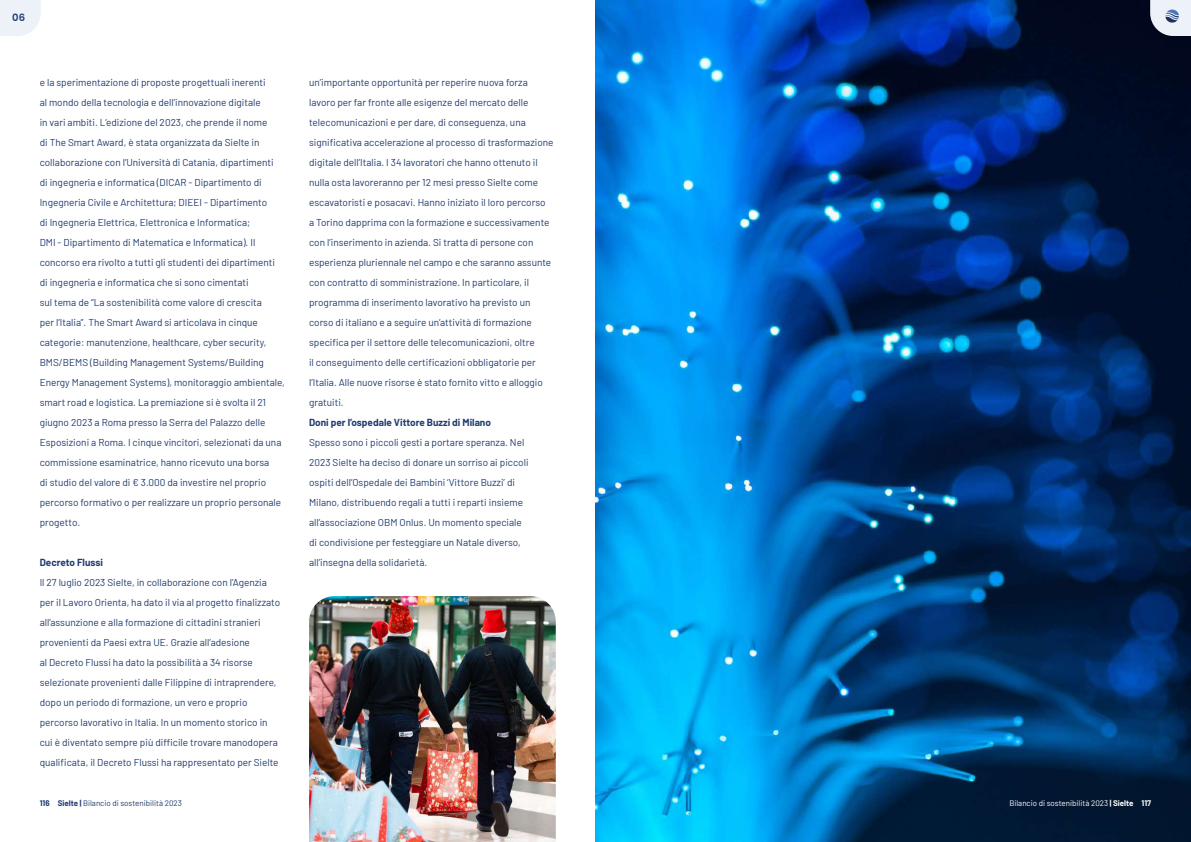
<style>
.page{position:relative;width:1191px;height:842px;background:#fff}
.page>*{position:absolute;margin:0;border:0;box-sizing:border-box;transform-origin:0 0}
.t1{font:10px/20px "Barlow";color:#1f3c70}
.t2{font:700 10px "Barlow";color:#1f3c70}
.t3{font:600 10px "Poppins";color:#1f3c70}
.t4{font:8px "Barlow";color:#1f3c70}
.t5{font:8px "Barlow";color:#fff}
.s1{font-weight:700}
</style>
<div class="page">
<svg style="left:0;top:0;width:41px;height:36px"></svg>
<img style="left:595px;top:0;width:596px;height:842px">
<svg style="left:1150px;top:0;width:41px;height:36px"></svg>
<img style="left:309px;top:596px;width:247px;height:246px">
<p class="t3" style="left:12px;top:12px;width:14px">06</p>
<p class="t1" style="left:40px;top:72px;width:247px">e la sperimentazione di proposte progettuali inerenti<br>al mondo della tecnologia e dell’innovazione digitale<br>in vari ambiti. L’edizione del 2023, che prende il nome<br>di The Smart Award, è stata organizzata da Sielte in collaborazione con l’Università di Catania, dipartimenti<br>di ingegneria e informatica (DICAR - Dipartimento di Ingegneria Civile e Architettura; DIEEI - Dipartimento<br>di Ingegneria Elettrica, Elettronica e Informatica;<br>DMI - Dipartimento di Matematica e Informatica). Il concorso era rivolto a tutti gli studenti dei dipartimenti di ingegneria e informatica che si sono cimentati<br>sul tema de “La sostenibilità come valore di crescita<br>per l’Italia”. The Smart Award si articolava in cinque categorie: manutenzione, healthcare, cyber security, BMS/BEMS (Building Management Systems/Building Energy Management Systems), monitoraggio ambientale, smart road e logistica. La premiazione si è svolta il 21 giugno 2023 a Roma presso la Serra del Palazzo delle Esposizioni a Roma. I cinque vincitori, selezionati da una commissione esaminatrice, hanno ricevuto una borsa<br>di studio del valore di € 3.000 da investire nel proprio percorso formativo o per realizzare un proprio personale progetto.</p>
<p class="t2" style="left:40px;top:555px;width:65px">Decreto Flussi</p>
<p class="t1" style="left:40px;top:572px;width:242px">Il 27 luglio 2023 Sielte, in collaborazione con l’Agenzia per il Lavoro Orienta, ha dato il via al progetto finalizzato all’assunzione e alla formazione di cittadini stranieri provenienti da Paesi extra UE. Grazie all’adesione<br>al Decreto Flussi ha dato la possibilità a 34 risorse selezionate provenienti dalle Filippine di intraprendere, dopo un periodo di formazione, un vero e proprio percorso lavorativo in Italia. In un momento storico in cui è diventato sempre più difficile trovare manodopera qualificata, il Decreto Flussi ha rappresentato per Sielte</p>
<p class="t1" style="left:309px;top:72px;width:246px">un’importante opportunità per reperire nuova forza lavoro per far fronte alle esigenze del mercato delle telecomunicazioni e per dare, di conseguenza, una significativa accelerazione al processo di trasformazione digitale dell’Italia. I 34 lavoratori che hanno ottenuto il nulla osta lavoreranno per 12 mesi presso Sielte come escavatoristi e posacavi. Hanno iniziato il loro percorso<br>a Torino dapprima con la formazione e successivamente con l’inserimento in azienda. Si tratta di persone con esperienza pluriennale nel campo e che saranno assunte con contratto di somministrazione. In particolare, il programma di inserimento lavorativo ha previsto un corso di italiano e a seguire un’attività di formazione specifica per il settore delle telecomunicazioni, oltre<br>il conseguimento delle certificazioni obbligatorie per l’Italia. Alle nuove risorse è stato fornito vitto e alloggio gratuiti.</p>
<p class="t2" style="left:309px;top:415px;width:183px">Doni per l’ospedale Vittore Buzzi di Milano</p>
<p class="t1" style="left:309px;top:432px;width:221px">Spesso sono i piccoli gesti a portare speranza. Nel 2023 Sielte ha deciso di donare un sorriso ai piccoli ospiti dell’Ospedale dei Bambini ‘Vittore Buzzi’ di Milano, distribuendo regali a tutti i reparti insieme all’associazione OBM Onlus. Un momento speciale di condivisione per festeggiare un Natale diverso, all’insegna della solidarietà.</p>
<p class="t4" style="left:40px;top:797px;width:144px"><span class="s1">116 Sielte |</span> Bilancio di sostenibilità 2023</p>
<p class="t5" style="left:1009px;top:797px;width:143px">Bilancio di sostenibilità 2023 <span class="s1">| Sielte 117</span></p>
</div>
